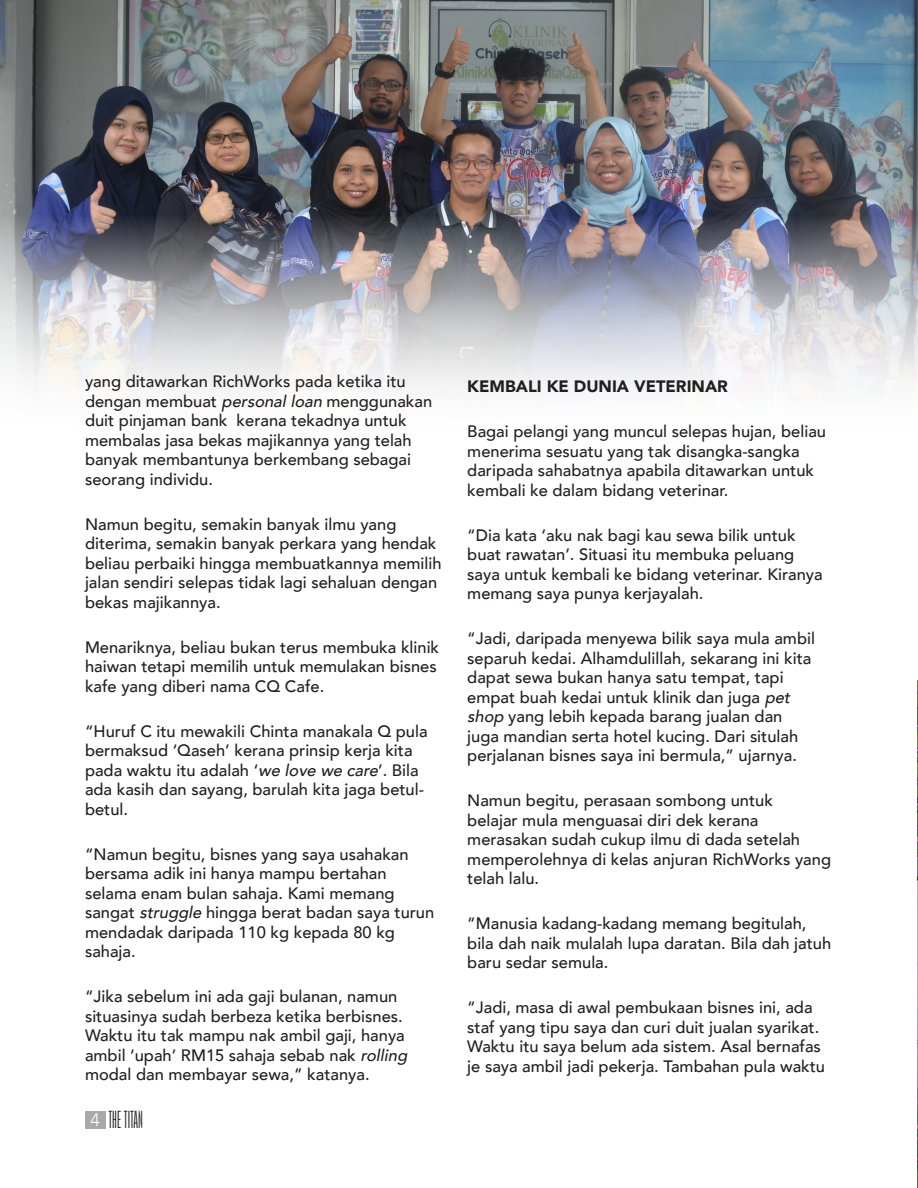
<style>
.page{position:relative;width:918px;height:1188px;background:#fff}
.page>*{position:absolute;margin:0;border:0;box-sizing:border-box;transform-origin:0 0}
.t1{font:100 18px "Gobold High";color:#231f20}
.t2{font:500 16.5px/19.5px "Avenir";color:#231f20}
.t3{font:900 16.5px "Avenir";color:#231f20}
.s1{font-style:italic}
.s2{font-family:"Avenir";font-weight:300;color:#fff}
</style>
<div class="page">
<div style="left:85px;top:1111px;width:21px;height:18px;background:#a8a9ad"></div>
<img style="left:0;top:0;width:918px;height:390px">
<img style="left:917px;top:680px;width:1px;height:508px">
<p class="t2" style="left:85px;top:371px;width:349px">yang ditawarkan RichWorks pada ketika itu dengan membuat <span class="s1">personalloan</span> menggunakan duit pinjaman bank kerana tekadnya untuk membalas jasa bekas majikannya yang telah banyak membantunya berkembang sebagai seorang individu.</p>
<p class="t2" style="left:85px;top:513px;width:358px">Namun begitu, semakin banyak ilmu yang diterima, semakin banyak perkara yang hendak beliau perbaiki hingga membuatkannya memilih jalan sendiri selepas tidak lagi sehaluan dengan bekas majikannya.</p>
<p class="t2" style="left:85px;top:636px;width:356px">Menariknya, beliau bukan terus membuka klinik haiwan tetapi memilih untuk memulakan bisnes kafe yang diberi nama CQ Cafe.</p>
<p class="t2" style="left:85px;top:720px;width:344px">“Huruf C itu mewakili Chinta manakala Q pula bermaksud ‘Qaseh’ kerana prinsip kerja kita pada waktu itu adalah ‘<span class="s1">we love we care</span>’. Bila ada kasih dan sayang, barulah kita jaga betul&shy;betul.</p>
<p class="t2" style="left:85px;top:843px;width:351px">“Namun begitu, bisnes yang saya usahakan bersama adik ini hanya mampu bertahan selama enam bulan sahaja. Kami memang sangat <span class="s1">struggle</span> hingga berat badan saya turun mendadak daripada 110 kg kepada 80 kg sahaja.</p>
<p class="t2" style="left:85px;top:986px;width:328px">“Jika sebelum ini ada gaji bulanan, namun situasinya sudah berbeza ketika berbisnes.<br>Waktu itu tak mampu nak ambil gaji, hanya ambil ‘upah’ RM15 sahaja sebab nak <span class="s1">rolling </span>modal dan membayar sewa,” katanya.</p>
<p class="t1" style="left:91px;top:1109px;width:54px"><span class="s2">4</span> THE TITAN</p>
<p class="t3" style="left:467px;top:372px;width:262px">KEMBALI KE DUNIA VETERINAR</p>
<p class="t2" style="left:467px;top:421px;width:360px">Bagai pelangi yang muncul selepas hujan, beliau menerima sesuatu yang tak disangka-sangka daripada sahabatnya apabila ditawarkan untuk kembali ke dalam bidang veterinar.</p>
<p class="t2" style="left:467px;top:525px;width:357px">“Dia kata ‘aku nak bagi kau sewa bilik untuk buat rawatan’. Situasi itu membuka peluang saya untuk kembali ke bidang veterinar. Kiranya memang saya punya kerjayalah.</p>
<p class="t2" style="left:467px;top:628px;width:349px">“Jadi, daripada menyewa bilik saya mula ambil separuh kedai. Alhamdulillah, sekarang ini kita dapat sewa bukan hanya satu tempat, tapi empat buah kedai untuk klinik dan juga <span class="s1">pet shop</span> yang lebih kepada barang jualan dan juga mandian serta hotel kucing. Dari situlah perjalanan bisnes saya ini bermula,” ujarnya.</p>
<p class="t2" style="left:467px;top:790px;width:365px">Namun begitu, perasaan sombong untuk<br>belajar mula menguasai diri dek kerana merasakan sudah cukup ilmu di dada setelah memperolehnya di kelas anjuran RichWorks yang telah lalu.</p>
<p class="t2" style="left:467px;top:913px;width:365px">“Manusia kadang-kadang memang begitulah, bila dah naik mulalah lupa daratan. Bila dah jatuh baru sedar semula.</p>
<p class="t2" style="left:467px;top:997px;width:359px">“Jadi, masa di awal pembukaan bisnes ini, ada staf yang tipu saya dan curi duit jualan syarikat.<br>Waktu itu saya belum ada sistem. Asal bernafas je saya ambil jadi pekerja. Tambahan pula waktu</p>
</div>
